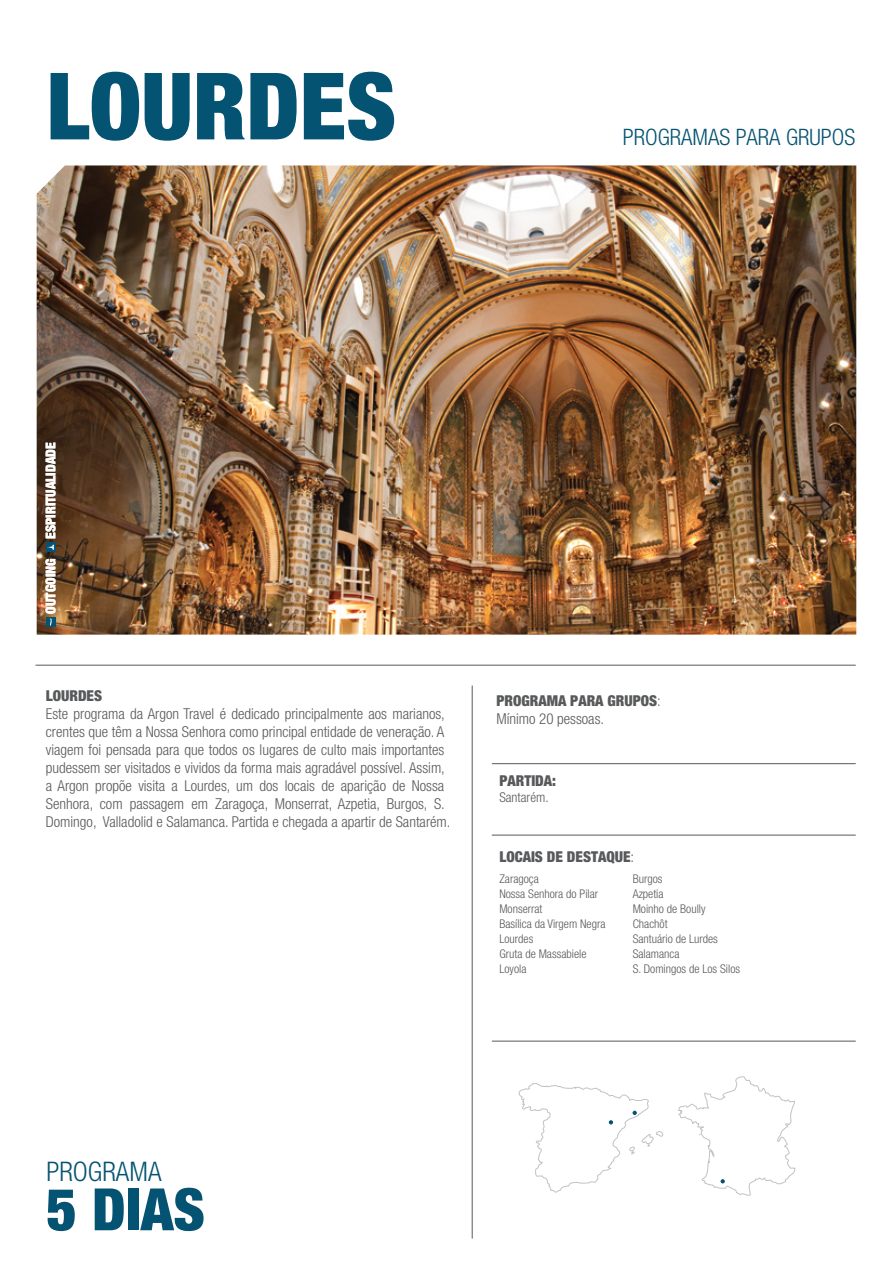
<style>
.page{position:relative;width:893px;height:1263px;background:#fff}
.page>*{position:absolute;margin:0;border:0;box-sizing:border-box;transform-origin:0 0}
.t1{font:900 condensed 93px "Helvetica Neue LT Std";color:#055372}
.t2{font:900 condensed 58.5px "Helvetica Neue LT Std";color:#055372}
.t3{font:300 condensed 27px "Helvetica Neue LT Std";color:#055372}
.t4{font:300 condensed 22.65px "Helvetica Neue LT Std";color:#055372}
.t5{font:300 condensed 15px/18px "Helvetica Neue LT Std";color:#58595b}
.t6{font:900 condensed 15px/18px "Helvetica Neue LT Std";color:#58595b}
.t7{font:900 condensed 13.5px "Helvetica Neue LT Std";color:#fff}
.t8{font:300 condensed 13.5px "Helvetica Neue LT Std";color:#58595b}
.t9{font:300 condensed 12px/15px "Helvetica Neue LT Std";color:#58595b}
.s1{font-weight:300}
</style>
<div class="page">
<hr style="left:492px;top:763px;width:363px;height:1px;background:#58595b">
<hr style="left:492px;top:835px;width:363px;height:1px;background:#58595b">
<hr style="left:492px;top:1041px;width:363px;height:1px;background:#58595b">
<img style="left:37px;top:165px;width:819px;height:470px">
<hr style="left:36px;top:665px;width:819px;height:1px;background:#58595b">
<hr style="left:472px;top:686px;width:1px;height:552px;background:#58595b">
<div style="left:46px;top:542px;width:10px;height:10px;background:#055372"></div>
<svg style="left:47px;top:545px;width:7px;height:5px"></svg>
<div style="left:46px;top:617px;width:10px;height:10px;background:#055372"></div>
<svg style="left:50px;top:618px;width:2px;height:8px"></svg>
<svg style="left:678px;top:1076px;width:118px;height:120px"></svg>
<svg style="left:518px;top:1083px;width:146px;height:110px"></svg>
<h1 class="t1" style="left:46px;top:49px;width:351px">LOURDES</h1>
<h3 class="t4" style="left:623px;top:124px;width:234px">PROGRAMAS PARA GRUPOS</h3>
<p class="t7" style="left:42px;top:539px;width:98px;rotate:-90deg">ESPIRITUALIDADE</p>
<p class="t7" style="left:42px;top:614px;width:57px;rotate:-90deg">OUTGOING</p>
<p class="t6" style="left:46px;top:687px;width:58px">LOURDES</p>
<p class="t5" style="left:46px;top:705px;width:406px">Este programa da Argon Travel é dedicado principalmente aos marianos, crentes que têm a Nossa Senhora como principal entidade de veneração. A viagem foi pensada para que todos os lugares de culto mais importantes pudessem ser visitados e vividos da forma mais agradável possível. Assim, a Argon propõe visita a Lourdes, um dos locais de aparição de Nossa Senhora, com passagem em Zaragoça, Monserrat, Azpetia, Burgos, S.<br>Domingo, Valladolid e Salamanca. Partida e chegada a apartir de Santarém.</p>
<p class="t6" style="left:496px;top:692px;width:166px">PROGRAMA PARA GRUPOS<span class="s1">:<br>Mínimo 20 pessoas.</span></p>
<p class="t6" style="left:499px;top:771px;width:58px">PARTIDA:</p>
<p class="t8" style="left:499px;top:790px;width:51px">Santarém.</p>
<p class="t6" style="left:499px;top:847px;width:136px">LOCAIS DE DESTAQUE<span class="s1">:</span></p>
<p class="t9" style="left:499px;top:871px;width:108px">Zaragoça<br>Nossa Senhora do Pilar<br>Monserrat<br>Basílica da Virgem Negra<br>Lourdes<br>Gruta de Massabiele<br>Loyola</p>
<p class="t9" style="left:633px;top:871px;width:109px">Burgos<br>Azpetia<br>Moinho de Boully<br>Chachôt<br>Santuário de Lurdes<br>Salamanca<br>S. Domingos de Los Silos</p>
<h3 class="t3" style="left:46px;top:1156px;width:116px">PROGRAMA</h3>
<h2 class="t2" style="left:46px;top:1173px;width:160px">5 DIAS</h2>
</div>
